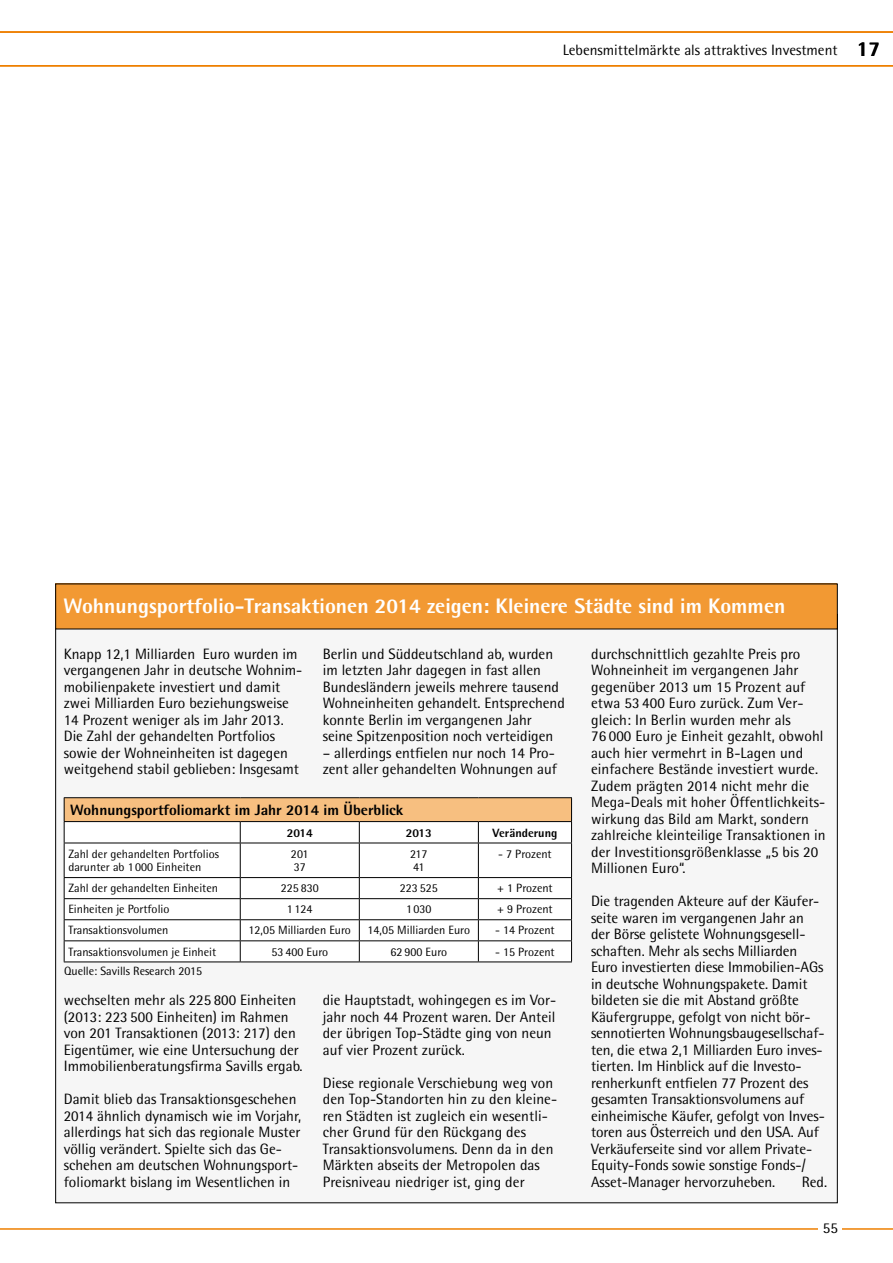
<style>
.page{position:relative;width:893px;height:1263px;background:#fff}
.page>*{position:absolute;margin:0;border:0;box-sizing:border-box;transform-origin:0 0}
.t1{font:800 21px "Rotis Semi Sans";color:#fff}
.t2{font:15px/16.5px "Rotis Semi Sans";color:#000}
.t3{font:800 15px "Rotis Semi Sans";color:#000}
.t4{font:12px/13.5px "Rotis Semi Sans";color:#000}
.t5{font:800 12px "Rotis Semi Sans";color:#000}
.s1{font-weight:800;font-size:21px}
</style>
<div class="page">
<hr style="left:0;top:1228px;width:893px;height:2px;background:#ee7f00">
<div style="left:819px;top:1209px;width:23px;height:31px;background:#fff"></div>
<div style="left:56px;top:614px;width:781px;height:589px;background:#f6f6f6"></div>
<svg style="left:0;top:31px;width:893px;height:36px"></svg>
<div style="left:56px;top:584px;width:781px;height:45px;background:#f29933"></div>
<div style="left:64px;top:798px;width:508px;height:23px;background:#f7bf80"></div>
<div style="left:65px;top:822px;width:175px;height:139px;background:#fff"></div>
<div style="left:241px;top:822px;width:330px;height:139px;background:#fff"></div>
<hr style="left:64px;top:797px;width:176px;height:1px;background:#000">
<hr style="left:240px;top:797px;width:119px;height:1px;background:#000">
<hr style="left:359px;top:797px;width:119px;height:1px;background:#000">
<hr style="left:478px;top:797px;width:94px;height:1px;background:#000">
<hr style="left:64px;top:821px;width:176px;height:1px;background:#000">
<svg style="left:64px;top:798px;width:1px;height:45px"></svg>
<hr style="left:240px;top:821px;width:119px;height:1px;background:#000">
<svg style="left:240px;top:822px;width:1px;height:21px"></svg>
<hr style="left:359px;top:821px;width:119px;height:1px;background:#000">
<svg style="left:359px;top:822px;width:1px;height:21px"></svg>
<hr style="left:478px;top:821px;width:94px;height:1px;background:#000">
<svg style="left:478px;top:822px;width:1px;height:21px"></svg>
<svg style="left:571px;top:798px;width:1px;height:45px"></svg>
<hr style="left:64px;top:843px;width:176px;height:1px;background:#000">
<hr style="left:64px;top:843px;width:1px;height:34px;background:#000">
<hr style="left:240px;top:843px;width:119px;height:1px;background:#000">
<hr style="left:240px;top:843px;width:1px;height:34px;background:#000">
<hr style="left:359px;top:843px;width:119px;height:1px;background:#000">
<hr style="left:359px;top:843px;width:1px;height:34px;background:#000">
<hr style="left:478px;top:843px;width:94px;height:1px;background:#000">
<hr style="left:478px;top:843px;width:1px;height:34px;background:#000">
<hr style="left:571px;top:843px;width:1px;height:34px;background:#000">
<hr style="left:64px;top:877px;width:176px;height:1px;background:#000">
<hr style="left:240px;top:877px;width:119px;height:1px;background:#000">
<hr style="left:359px;top:877px;width:119px;height:1px;background:#000">
<hr style="left:478px;top:877px;width:94px;height:1px;background:#000">
<hr style="left:64px;top:898px;width:176px;height:1px;background:#000">
<hr style="left:240px;top:898px;width:119px;height:1px;background:#000">
<hr style="left:359px;top:898px;width:119px;height:1px;background:#000">
<hr style="left:478px;top:898px;width:94px;height:1px;background:#000">
<hr style="left:64px;top:919px;width:176px;height:1px;background:#000">
<hr style="left:240px;top:919px;width:119px;height:1px;background:#000">
<hr style="left:359px;top:919px;width:119px;height:1px;background:#000">
<hr style="left:478px;top:919px;width:94px;height:1px;background:#000">
<hr style="left:64px;top:940px;width:176px;height:1px;background:#000">
<svg style="left:64px;top:878px;width:1px;height:83px"></svg>
<hr style="left:240px;top:940px;width:119px;height:1px;background:#000">
<svg style="left:240px;top:878px;width:1px;height:83px"></svg>
<hr style="left:359px;top:940px;width:119px;height:1px;background:#000">
<svg style="left:359px;top:878px;width:1px;height:83px"></svg>
<hr style="left:478px;top:940px;width:94px;height:1px;background:#000">
<svg style="left:478px;top:878px;width:1px;height:83px"></svg>
<svg style="left:571px;top:878px;width:1px;height:83px"></svg>
<hr style="left:64px;top:961px;width:176px;height:1px;background:#000">
<hr style="left:240px;top:961px;width:119px;height:1px;background:#000">
<hr style="left:359px;top:961px;width:119px;height:1px;background:#000">
<hr style="left:478px;top:961px;width:94px;height:1px;background:#000">
<p class="t2" style="left:563px;top:42px;width:319px">Lebensmittelmärkte als attraktives Investment <span class="s1">17</span></p>
<h1 class="t1" style="left:63px;top:592px;width:723px">Wohnungsportfolio-Transaktionen 2014 zeigen: Kleinere Städte sind im Kommen</h1>
<p class="t2" style="left:64px;top:645px;width:240px">Knapp 12,1 Milliarden Euro wurden im vergangenen Jahr in deutsche Wohnim&shy;mobilienpakete investiert und damit zwei Milliarden Euro beziehungsweise 14 Prozent weniger als im Jahr 2013.<br>Die Zahl der gehandelten Portfolios sowie der Wohneinheiten ist dagegen weitgehend stabil geblieben: Insgesamt</p>
<p class="t2" style="left:323px;top:645px;width:244px">Berlin und Süddeutschland ab, wurden im letzten Jahr dagegen in fast allen Bundesländern jeweils mehrere tausend Wohneinheiten gehandelt. Entsprechend konnte Berlin im vergangenen Jahr seine Spitzenposition noch verteidigen</p>
<p class="t2" style="left:323px;top:744px;width:236px">– allerdings entfielen nur noch 14 Pro&shy;zent aller gehandelten Wohnungen auf</p>
<p class="t2" style="left:591px;top:645px;width:236px">durchschnittlich gezahlte Preis pro Wohneinheit im vergangenen Jahr gegenüber 2013 um 15 Prozent auf etwa 53 400 Euro zurück. Zum Ver&shy;gleich: In Berlin wurden mehr als<br>76 000 Euro je Einheit gezahlt, obwohl auch hier vermehrt in B-Lagen und einfachere Bestände investiert wurde.<br>Zudem prägten 2014 nicht mehr die Mega-Deals mit hoher Öffentlichkeits&shy;wirkung das Bild am Markt, sondern zahlreiche kleinteilige Transaktionen in der Investitionsgrößenklasse „5 bis 20<br>Millionen Euro“.</p>
<p class="t2" style="left:591px;top:893px;width:235px">Die tragenden Akteure auf der Käufer&shy;seite waren im vergangenen Jahr an der Börse gelistete Wohnungsgesell&shy;schaften. Mehr als sechs Milliarden Euro investierten diese Immobilien-AGs in deutsche Wohnungspakete. Damit bildeten sie die mit Abstand größte Käufergruppe, gefolgt von nicht bör&shy;sennotierten Wohnungsbaugesellschaf&shy;ten, die etwa 2,1 Milliarden Euro inves&shy;tierten. Im Hinblick auf die Investo&shy;renherkunft entfielen 77 Prozent des gesamten Transaktionsvolumens auf einheimische Käufer, gefolgt von Inves&shy;toren aus Österreich und den USA. Auf Verkäuferseite sind vor allem Private-Equity-Fonds sowie sonstige Fonds-/ Asset-Manager hervorzuheben.</p>
<p class="t3" style="left:70px;top:800px;width:335px">Wohnungsportfoliomarkt im Jahr 2014 im Überblick</p>
<p class="t5" style="left:287px;top:825px;width:28px">2014</p>
<p class="t5" style="left:406px;top:825px;width:28px">2013</p>
<p class="t5" style="left:492px;top:825px;width:66px">Veränderung</p>
<p class="t4" style="left:68px;top:847px;width:152px">Zahl der gehandelten Portfolios darunter ab 1000 Einheiten</p>
<p class="t4" style="left:291px;top:847px;width:19px">201<br>37</p>
<p class="t4" style="left:410px;top:847px;width:19px">217<br>41</p>
<p class="t4" style="left:498px;top:847px;width:55px">- 7 Prozent</p>
<p class="t4" style="left:68px;top:881px;width:151px">Zahl der gehandelten Einheiten</p>
<p class="t4" style="left:281px;top:881px;width:40px">225 830</p>
<p class="t4" style="left:400px;top:881px;width:40px">223 525</p>
<p class="t4" style="left:497px;top:881px;width:57px">+ 1 Prozent</p>
<p class="t4" style="left:68px;top:902px;width:103px">Einheiten je Portfolio</p>
<p class="t4" style="left:287px;top:902px;width:27px">1124</p>
<p class="t4" style="left:406px;top:902px;width:27px">1030</p>
<p class="t4" style="left:497px;top:902px;width:57px">+ 9 Prozent</p>
<p class="t4" style="left:68px;top:923px;width:102px">Transaktionsvolumen</p>
<p class="t4" style="left:249px;top:923px;width:104px">12,05 Milliarden Euro</p>
<p class="t4" style="left:368px;top:923px;width:104px">14,05 Milliarden Euro</p>
<p class="t4" style="left:495px;top:923px;width:61px">- 14 Prozent</p>
<p class="t4" style="left:68px;top:945px;width:149px">Transaktionsvolumen je Einheit</p>
<p class="t4" style="left:271px;top:945px;width:58px">53 400 Euro</p>
<p class="t4" style="left:390px;top:945px;width:58px">62 900 Euro</p>
<p class="t4" style="left:495px;top:945px;width:61px">- 15 Prozent</p>
<p class="t4" style="left:64px;top:964px;width:139px">Quelle: Savills Research 2015</p>
<p class="t2" style="left:323px;top:992px;width:235px">die Hauptstadt, wohingegen es im Vor&shy;jahr noch 44 Prozent waren. Der Anteil der übrigen Top-Städte ging von neun auf vier Prozent zurück.</p>
<p class="t2" style="left:323px;top:1074px;width:236px">Diese regionale Verschiebung weg von den Top-Standorten hin zu den kleine&shy;ren Städten ist zugleich ein wesentli&shy;cher Grund für den Rückgang des Transaktionsvolumens. Denn da in den Märkten abseits der Metropolen das Preisniveau niedriger ist, ging der</p>
<p class="t2" style="left:64px;top:992px;width:240px">wechselten mehr als 225 800 Einheiten (2013: 223 500 Einheiten) im Rahmen von 201 Transaktionen (2013: 217) den Eigentümer, wie eine Untersuchung der Immobilienberatungsfirma Savills ergab.</p>
<p class="t2" style="left:64px;top:1091px;width:239px">Damit blieb das Transaktionsgeschehen 2014 ähnlich dynamisch wie im Vorjahr, allerdings hat sich das regionale Muster völlig verändert. Spielte sich das Ge&shy;schehen am deutschen Wohnungsport&shy;foliomarkt bislang im Wesentlichen in</p>
<p class="t2" style="left:802px;top:1173px;width:27px">Red.</p>
<p class="t2" style="left:823px;top:1219px;width:17px">55</p>
</div>
